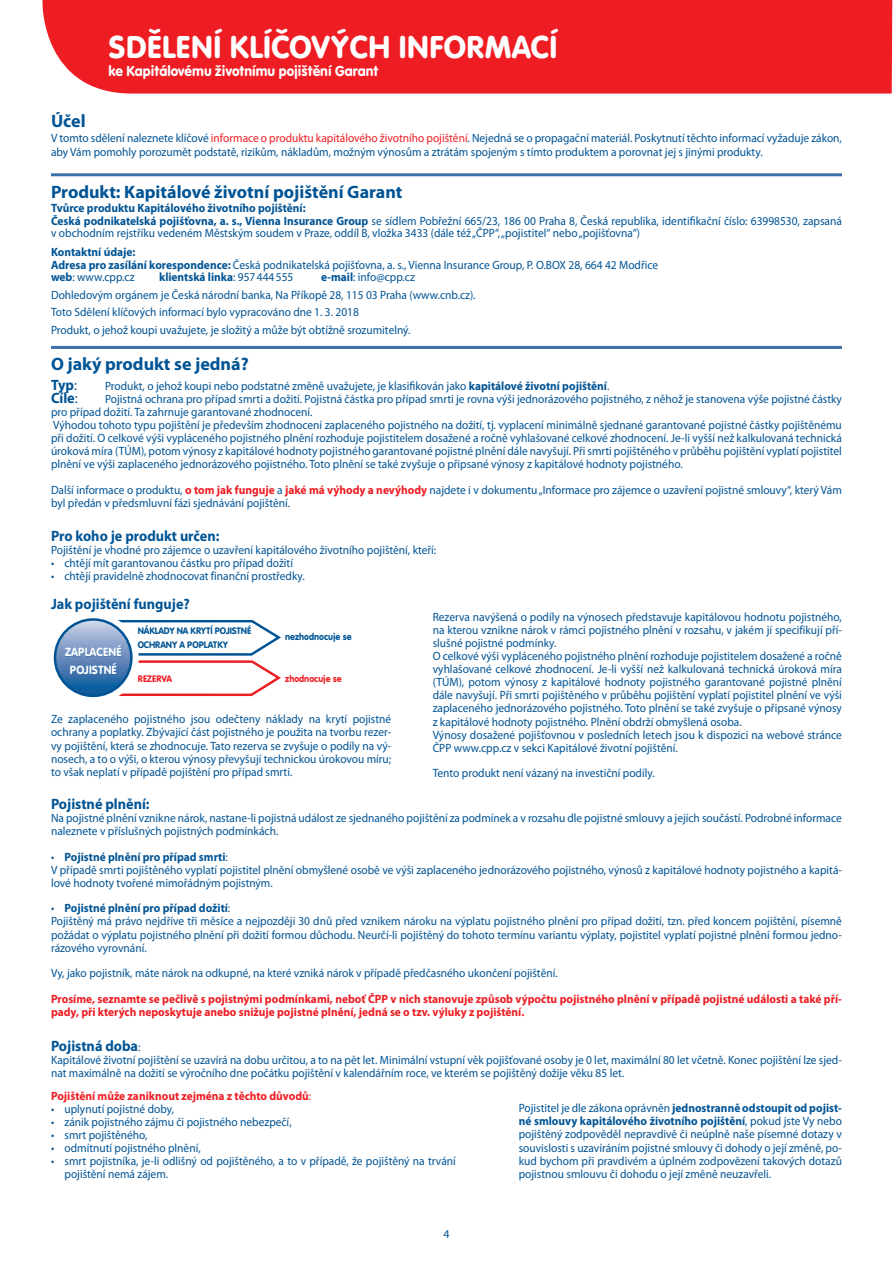
<style>
.page{position:relative;width:893px;height:1263px;background:#fff}
.page>*{position:absolute;margin:0;border:0;box-sizing:border-box;transform-origin:0 0}
.t1{font:33px "VAG Rundschrift DOT";letter-spacing:.015em;color:#fff}
.t2{font:700 18px "Myriad Pro";color:#005495}
.t3{font:700 15px "Myriad Pro";color:#005495;scale:.95 1}
.t4{font:15px "VAG Rundschrift DOT";color:#fff;scale:.95 1}
.texty2{font:12.3px "VAG Rundschrift DOT";letter-spacing:.01em;color:#fff;scale:.93 1}
.t5{font:12px/13px "Myriad Pro";color:#005495;scale:.95 1}
.t6{font:700 12px/13px "Myriad Pro";color:#ee1d23;scale:.95 1}
.t7{font:700 12px "Myriad Pro";color:#005495;scale:.95 1}
.t8{font:12px "Myriad Pro";color:#005595}
.texty2-2{font:9.9px "VAG Rundschrift DOT";letter-spacing:-.01em;color:#005595;scale:.93 1}
.texty2-3{font:9.9px "VAG Rundschrift DOT";color:#ee1d23;scale:.93 1}
.s1{color:#ee1d23}
.s2{font-weight:700}
.s3{font-weight:400}
.s4{font-weight:700;color:#ee1d23}
.s5{font-weight:400;font-size:12px}
</style>
<div class="page">
<div style="left:43px;top:0;width:850px;height:94px;background:#ee1d23"></div>
<hr style="left:51px;top:173px;width:791px;height:3px;background:#3b70aa">
<hr style="left:51px;top:346px;width:791px;height:3px;background:#3b70aa">
<svg style="left:107px;top:620px;width:174px;height:77px"></svg>
<div style="left:48px;top:613px;width:91px;height:91px;border:9px solid #fff;border-radius:50%"></div>
<svg style="left:55px;top:619px;width:76px;height:77px;background:#618dbc"></svg>
<div style="left:54px;top:618px;width:79px;height:79px;border:2px solid #005495;border-radius:50%"></div>
<div style="left:65px;top:645px;width:57px;height:30px;background:#005495;opacity:.5"></div>
<p class="t2" style="left:51px;top:111px;width:36px">Účel</p>
<p class="t1" style="left:109px;top:28px;width:450px">SDĚLENÍ KLÍČOVÝCH INFORMACÍ</p>
<p class="t4" style="left:108px;top:62px;width:286px">ke Kapitálovému životnímu pojištění Garant</p>
<p class="t5" style="left:51px;top:131px;width:834px;line-height:14.2px">V tomto sdělení naleznete klíčové <span class="s1">informace o produktu kapitálového životního pojištění</span>. Nejedná se o propagační materiál. Poskytnutí těchto informací vyžaduje zákon, aby Vám pomohly porozumět podstatě, rizikům, nákladům, možným výnosům a ztrátám spojeným s tímto produktem a porovnat jej s jinými produkty.</p>
<p class="t2" style="left:51px;top:182px;width:353px">Produkt: Kapitálové životní pojištění Garant</p>
<p class="t7" style="left:51px;top:202px;width:270px">Tvůrce produktu Kapitálového životního pojištění:</p>
<p class="t5" style="left:51px;top:215px;width:834px;line-height:12.5px"><span class="s2">Česká podnikatelská pojišťovna, a. s., Vienna Insurance Group</span> se sídlem Pobřežní 665/23, 186 00 Praha 8, Česká republika, identifikační číslo: 63998530, zapsaná v obchodním rejstříku vedeném Městským soudem v Praze, oddíl B, vložka 3433 (dále též „ČPP“, „pojistitel“ nebo „pojišťovna“)</p>
<p class="t7" style="left:51px;top:245px;width:90px">Kontaktní údaje:</p>
<p class="t5" style="left:51px;top:258px;width:641px"><span class="s2">Adresa pro zasílání korespondence:</span> Česká podnikatelská pojišťovna, a. s., Vienna Insurance Group, P. O.BOX 28, 664 42 Modřice</p>
<p class="t5" style="left:51px;top:271px;width:90px"><span class="s2">web</span>: www.cpp.cz</p>
<p class="t7" style="left:159px;top:270px;width:143px">klientská linka<span class="s3">: 957444555</span></p>
<p class="t5" style="left:321px;top:271px;width:100px"><span class="s2">e‑mail</span>: info@cpp.cz</p>
<p class="t5" style="left:51px;top:288px;width:448px">Dohledovým orgánem je Česká národní banka, Na Příkopě 28, 115 03 Praha (www.cnb.cz).</p>
<p class="t5" style="left:51px;top:306px;width:326px">Toto Sdělení klíčových informací bylo vypracováno dne 1. 3. 2018</p>
<p class="t5" style="left:51px;top:323px;width:380px">Produkt, o jehož koupi uvažujete, je složitý a může být obtížně srozumitelný.</p>
<p class="t2" style="left:51px;top:354px;width:199px">O jaký produkt se jedná?</p>
<p class="t3" style="left:51px;top:377px;width:29px">Typ<span class="s3">:</span></p>
<p class="t5" style="left:105px;top:380px;width:532px">Produkt, o jehož koupi nebo podstatné změně uvažujete, je klasifikován jako <span class="s2">kapitálové životní pojištění</span>.</p>
<p class="t3" style="left:51px;top:390px;width:30px">Cíle<span class="s3">:</span></p>
<p class="t5" style="left:51px;top:393px;width:834px;text-indent:54px">Pojistná ochrana pro případ smrti a dožití. Pojistná částka pro případ smrti je rovna výši jednorázového pojistného, z něhož je stanovena výše pojistné částky pro případ dožití. Ta zahrnuje garantované zhodnocení.</p>
<p class="t5" style="left:51px;top:419px;width:834px;text-align:justify">Výhodou tohoto typu pojištění je především zhodnocení zaplaceného pojistného na dožití, tj. vyplacení minimálně sjednané garantované pojistné částky pojištěnému při dožití. O celkové výši vypláceného pojistného plnění rozhoduje pojistitelem dosažené a ročně vyhlašované celkové zhodnocení. Je-li vyšší než kalkulovaná technická úroková míra (TÚM), potom výnosy z kapitálové hodnoty pojistného garantované pojistné plnění dále navyšují. Při smrti pojištěného v průběhu pojištění vyplatí pojistitel plnění ve výši zaplaceného jednorázového pojistného. Toto plnění se také zvyšuje o připsané výnosy z kapitálové hodnoty pojistného.</p>
<p class="t5" style="left:51px;top:484px;width:834px">Další informace o produktu, <span class="s4">o tom jak funguje</span> a <span class="s4">jaké má výhody a nevýhody</span> najdete i v dokumentu „Informace pro zájemce o uzavření pojistné smlouvy“, který Vám byl předán v předsmluvní fázi sjednávání pojištění.</p>
<p class="t3" style="left:51px;top:527px;width:179px">Pro koho je produkt určen:</p>
<p class="t5" style="left:51px;top:543px;width:407px">Pojištění je vhodné pro zájemce o uzavření kapitálového životního pojištění, kteří:</p>
<p class="t5" style="left:51px;top:556px;width:256px">• chtějí mít garantovanou částku pro případ dožití</p>
<p class="t5" style="left:51px;top:569px;width:269px">• chtějí pravidelně zhodnocovat finanční prostředky.</p>
<p class="t3" style="left:51px;top:595px;width:148px">Jak pojištění funguje?</p>
<p class="t5" style="left:433px;top:611px;width:432px;text-align:justify">Rezerva navýšená o podíly na výnosech představuje kapitálovou hodnotu pojistného, na kterou vznikne nárok v rámci pojistného plnění v rozsahu, v jakém jí specifikují pří&shy;slušné pojistné podmínky.</p>
<p class="t5" style="left:433px;top:650px;width:432px;text-align:justify">O celkové výši vypláceného pojistného plnění rozhoduje pojistitelem dosažené a ročně vyhlašované celkové zhodnocení. Je-li vyšší než kalkulovaná technická úroková míra (TÚM), potom výnosy z kapitálové hodnoty pojistného garantované pojistné plnění dále navyšují. Při smrti pojištěného v průběhu pojištění vyplatí pojistitel plnění ve výši zaplaceného jednorázového pojistného. Toto plnění se také zvyšuje o připsané výnosy z kapitálové hodnoty pojistného. Plnění obdrží obmyšlená osoba.</p>
<p class="t5" style="left:433px;top:728px;width:432px">Výnosy dosažené pojišťovnou v posledních letech jsou k dispozici na webové stránce<br>ČPP www.cpp.cz v sekci Kapitálové životní pojištění.</p>
<p class="t5" style="left:433px;top:767px;width:235px">Tento produkt není vázaný na investiční podíly.</p>
<p class="texty2-2" style="left:138px;top:625px;width:124px">NÁKLADY NA KRYTÍ POJISTNÉ</p>
<p class="texty2-2" style="left:138px;top:638px;width:99px">OCHRANY A POPLATKY</p>
<p class="texty2-3" style="left:138px;top:672px;width:38px">REZERVA</p>
<p class="texty2-2" style="left:285px;top:631px;width:73px">nezhodnocuje se</p>
<p class="texty2-3" style="left:285px;top:672px;width:62px">zhodnocuje se</p>
<p class="texty2" style="left:65px;top:645px;width:62px">ZAPLACENÉ</p>
<p class="texty2" style="left:70px;top:662px;width:52px">POJISTNÉ</p>
<p class="t5" style="left:51px;top:713px;width:360px;text-align:justify">Ze zaplaceného pojistného jsou odečteny náklady na krytí pojistné ochrany a poplatky. Zbývající část pojistného je použita na tvorbu rezer&shy;vy pojištění, která se zhodnocuje. Tato rezerva se zvyšuje o podíly na vý&shy;nosech, a to o výši, o kterou výnosy převyšují technickou úrokovou míru; to však neplatí v případě pojištění pro případ smrti.</p>
<p class="t3" style="left:51px;top:795px;width:105px">Pojistné plnění:</p>
<p class="t5" style="left:51px;top:811px;width:834px">Na pojistné plnění vznikne nárok, nastane-li pojistná událost ze sjednaného pojištění za podmínek a v rozsahu dle pojistné smlouvy a jejích součástí. Podrobné informace naleznete v příslušných pojistných podmínkách.</p>
<p class="t7" style="left:51px;top:850px;width:188px"><span class="s3">•</span> Pojistné plnění pro případ smrti<span class="s3">:</span></p>
<p class="t5" style="left:51px;top:863px;width:834px">V případě smrti pojištěného vyplatí pojistitel plnění obmyšlené osobě ve výši zaplaceného jednorázového pojistného, výnosů z kapitálové hodnoty pojistného a kapitá&shy;lové hodnoty tvořené mimořádným pojistným.</p>
<p class="t7" style="left:51px;top:902px;width:190px"><span class="s3">•</span> Pojistné plnění pro případ dožití<span class="s3">:</span></p>
<p class="t5" style="left:51px;top:915px;width:834px;text-align:justify">Pojištěný má právo nejdříve tři měsíce a nejpozději 30 dnů před vznikem nároku na výplatu pojistného plnění pro případ dožití, tzn. před koncem pojištění, písemně požádat o výplatu pojistného plnění při dožití formou důchodu. Neurčí-li pojištěný do tohoto termínu variantu výplaty, pojistitel vyplatí pojistné plnění formou jedno&shy;rázového vyrovnání.</p>
<p class="t5" style="left:51px;top:967px;width:535px">Vy, jako pojistník, máte nárok na odkupné, na které vzniká nárok v případě předčasného ukončení pojištění.</p>
<p class="t6" style="left:51px;top:993px;width:834px">Prosíme, seznamte se pečlivě s pojistnými podmínkami, neboť ČPP v nich stanovuje způsob výpočtu pojistného plnění v případě pojistné události a také pří‑ pady, při kterých neposkytuje anebo snižuje pojistné plnění, jedná se o tzv. výluky z pojištění.</p>
<p class="t3" style="left:51px;top:1037px;width:96px">Pojistná doba<span class="s5">:</span></p>
<p class="t5" style="left:51px;top:1054px;width:834px">Kapitálové životní pojištění se uzavírá na dobu určitou, a to na pět let. Minimální vstupní věk pojišťované osoby je 0 let, maximální 80 let včetně. Konec pojištění lze sjed&shy;nat maximálně na dožití se výročního dne počátku pojištění v kalendářním roce, ve kterém se pojištěný dožije věku 85 let.</p>
<p class="t5" style="left:519px;top:1102px;width:342px;text-align:justify">Pojistitel je dle zákona oprávněn <span class="s2">jednostranně odstoupit od pojist‑ né smlouvy kapitálového životního pojištění</span>, pokud jste Vy nebo pojištěný zodpověděl nepravdivě či neúplně naše písemné dotazy v souvislosti s uzavíráním pojistné smlouvy či dohody o její změně, po&shy;kud bychom při pravdivém a úplném zodpovězení takových dotazů pojistnou smlouvu či dohodu o její změně neuzavřeli.</p>
<p class="t6" style="left:51px;top:1089px;width:275px">Pojištění může zaniknout zejména z těchto důvodů<span class="s3">:</span></p>
<p class="t5" style="left:51px;top:1102px;width:131px">• uplynutí pojistné doby,</p>
<p class="t5" style="left:51px;top:1115px;width:255px">• zánik pojistného zájmu či pojistného nebezpečí,</p>
<p class="t5" style="left:51px;top:1128px;width:103px">• smrt pojištěného,</p>
<p class="t5" style="left:51px;top:1142px;width:159px">• odmítnutí pojistného plnění,</p>
<p class="t5" style="left:65px;top:1155px;width:413px;text-indent:-14px">• smrt pojistníka, je-li odlišný od pojištěného, a to v případě, že pojištěný na trvání pojištění nemá zájem.</p>
<p class="t8" style="left:443px;top:1227px;width:8px">4</p>
</div>
